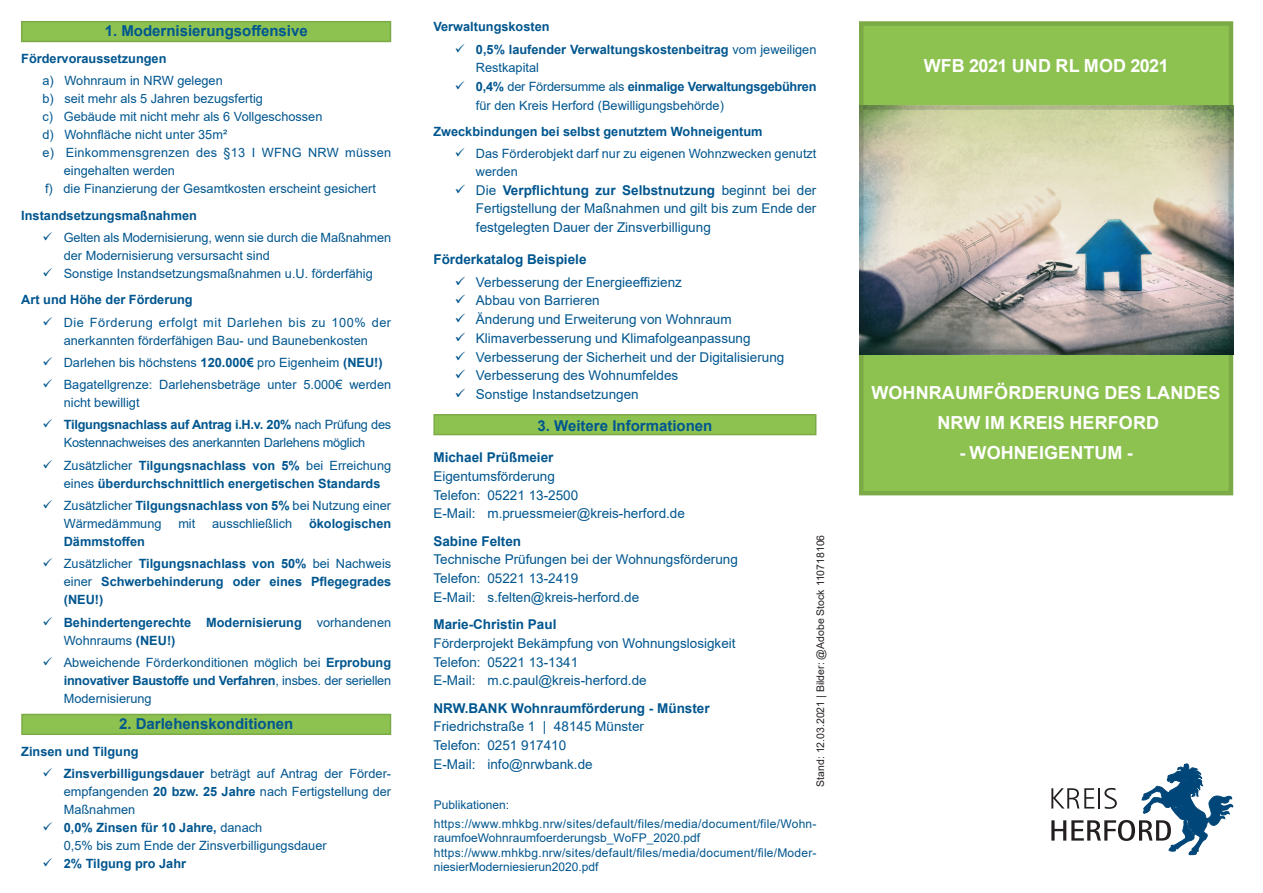
<style>
.page{position:relative;width:1263px;height:893px;background:#fff}
.page>*{position:absolute;margin:0;border:0;box-sizing:border-box;transform-origin:0 0}
.t1{font:700 18px "Arial";letter-spacing:.005em;color:#fff}
.Fließtext_05{font:700 15px "Arial";color:#00568f}
.Fließtext_05-2{font:13.5px/18.8px "Arial";color:#00568f;text-align:justify}
.Fließtext_05-3{font:700 13.5px "Arial";color:#00568f}
.Fließtext_05-4{font:12.75px/18px "Arial";color:#00568f}
.Fließtext_05-5{font:700 12.75px/18px "Arial";color:#00568f}
.Fließtext_05-6{font:12.75px/18px "Arial";letter-spacing:-.02em;color:#00568f}
.Fließtext_05-7{font:12.75px/18px "Arial";letter-spacing:.02em;color:#00568f}
.t2{font:12px/14.4px "Arial";letter-spacing:.02em;color:#00568f}
.t3{font:12px "Arial";color:#00568f}
.t4{font:10.5px "Arial";color:#231f20}
.s1{font-weight:700}
.s2{font-weight:400}
</style>
<div class="page">
<div style="left:859px;top:347px;width:375px;height:149px;background:#8dc251"></div>
<svg style="left:859px;top:21px;width:375px;height:91px;background:#8cc051"></svg>
<div style="left:21px;top:21px;width:370px;height:21px;background:#8dc251;border:2px solid #7baa46"></div>
<div style="left:21px;top:714px;width:370px;height:21px;background:#8dc251;border:2px solid #7baa46"></div>
<div style="left:433px;top:414px;width:383px;height:21px;background:#8dc251;border:2px solid #7baa46"></div>
<svg style="left:1051px;top:764px;width:182px;height:91px"></svg>
<img style="left:864px;top:110px;width:364px;height:239px">
<div style="left:859px;top:105px;width:374px;height:249px;border:4px solid #231f20"></div>
<p class="Fließtext_05" style="left:105px;top:21px;width:205px">1. Modernisierungsoffensive</p>
<p class="Fließtext_05-5" style="left:21px;top:50px;width:147px">Fördervoraussetzungen</p>
<p class="Fließtext_05-4" style="left:43px;top:72px;width:182px">a) Wohnraum in NRW gelegen</p>
<p class="Fließtext_05-4" style="left:43px;top:90px;width:222px">b) seit mehr als 5 Jahren bezugsfertig</p>
<p class="Fließtext_05-4" style="left:43px;top:108px;width:281px">c) Gebäude mit nicht mehr als 6 Vollgeschossen</p>
<p class="Fließtext_05-4" style="left:43px;top:126px;width:186px">d) Wohnfläche nicht unter 35m²</p>
<p class="Fließtext_05-7" style="left:64px;top:144px;width:329px;text-indent:-21px">e) Einkommensgrenzen des §13 I WFNG NRW müssen eingehalten werden</p>
<p class="Fließtext_05-4" style="left:45px;top:180px;width:332px">f) die Finanzierung der Gesamtkosten erscheint gesichert</p>
<p class="Fließtext_05-5" style="left:21px;top:206px;width:177px">Instandsetzungsmaßnahmen</p>
<p class="Fließtext_05-4" style="left:64px;top:228px;width:329px">Gelten als Modernisierung, wenn sie durch die Maßnahmen der Modernisierung versursacht sind</p>
<p class="Fließtext_05-4" style="left:64px;top:264px;width:310px">Sonstige Instandsetzungsmaßnahmen u.U. förderfähig</p>
<p class="Fließtext_05-5" style="left:21px;top:291px;width:173px">Art und Höhe der Förderung</p>
<p class="Fließtext_05-4" style="left:64px;top:313px;width:329px">Die Förderung erfolgt mit Darlehen bis zu 100% der anerkannten förderfähigen Bau- und Baunebenkosten</p>
<p class="Fließtext_05-4" style="left:64px;top:353px;width:320px">Darlehen bis höchstens <span class="s1">120.000€</span> pro Eigenheim <span class="s1">(NEU!)</span></p>
<p class="Fließtext_05-4" style="left:64px;top:376px;width:329px">Bagatellgrenze: Darlehensbeträge unter 5.000€ werden nicht bewilligt</p>
<p class="Fließtext_05-6" style="left:64px;top:416px;width:329px"><span class="s1">Tilgungsnachlass auf Antrag i.H.v. 20%</span> nach Prüfung des<br>Kostennachweises des anerkannten Darlehens möglich</p>
<p class="Fließtext_05-5" style="left:64px;top:456px;width:329px"><span class="s2">Zusätzlicher</span> Tilgungsnachlass von 5% <span class="s2">bei Erreichung eines</span> überdurchschnittlich energetischen Standards</p>
<p class="Fließtext_05-4" style="left:64px;top:496px;width:329px">Zusätzlicher <span class="s1">Tilgungsnachlass von 5%</span> bei Nutzung einer<br>Wärmedämmung</p>
<p class="Fließtext_05-4" style="left:178px;top:514px;width:18px">mit</p>
<p class="Fließtext_05-4" style="left:212px;top:514px;width:82px">ausschließlich</p>
<p class="Fließtext_05-5" style="left:309px;top:515px;width:84px">ökologischen</p>
<p class="Fließtext_05-5" style="left:64px;top:533px;width:83px">Dämmstoffen</p>
<p class="Fließtext_05-5" style="left:64px;top:555px;width:329px;text-align:justify"><span class="s2">Zusätzlicher</span> Tilgungsnachlass von 50% <span class="s2">bei Nachweis einer</span> Schwerbehinderung oder eines Pflegegrades (NEU!)</p>
<p class="Fließtext_05-5" style="left:64px;top:613px;width:329px">Behindertengerechte Modernisierung <span class="s2">vorhandenen<br>Wohnraums</span> (NEU!)</p>
<p class="Fließtext_05-4" style="left:64px;top:653px;width:329px;text-align:justify">Abweichende Förderkonditionen möglich bei <span class="s1">Erprobung innovativer Baustoffe und Verfahren</span>, insbes. der seriellen Modernisierung</p>
<p class="Fließtext_05" style="left:119px;top:713px;width:176px">2. Darlehenskonditionen</p>
<p class="Fließtext_05-5" style="left:21px;top:742px;width:119px">Zinsen und Tilgung</p>
<p class="Fließtext_05-4" style="left:64px;top:764px;width:329px;text-align:justify"><span class="s1">Zinsverbilligungsdauer</span> beträgt auf Antrag der Förder&shy;empfangenden <span class="s1">20 bzw. 25 Jahre</span> nach Fertigstellung der Maßnahmen</p>
<p class="Fließtext_05-5" style="left:64px;top:819px;width:200px">0,0% Zinsen für 10 Jahre, <span class="s2">danach</span></p>
<p class="Fließtext_05-4" style="left:64px;top:836px;width:264px">0,5% bis zum Ende der Zinsverbilligungsdauer</p>
<p class="Fließtext_05-5" style="left:64px;top:854px;width:124px">2% Tilgung pro Jahr</p>
<p class="Fließtext_05-5" style="left:433px;top:17px;width:118px">Verwaltungskosten</p>
<p class="Fließtext_05-5" style="left:476px;top:40px;width:342px;line-height:18.8px">0,5% laufender Verwaltungskostenbeitrag <span class="s2">vom jeweiligen<br>Restkapital</span></p>
<p class="Fließtext_05-4" style="left:476px;top:77px;width:342px;line-height:18.8px"><span class="s1">0,4%</span> der Fördersumme als <span class="s1">einmalige Verwaltungsgebühren </span>für den Kreis Herford (Bewilligungsbehörde)</p>
<p class="Fließtext_05-5" style="left:433px;top:123px;width:331px">Zweckbindungen bei selbst genutztem Wohneigentum</p>
<p class="Fließtext_05-4" style="left:476px;top:145px;width:342px">Das Förderobjekt darf nur zu eigenen Wohnzwecken genutzt werden</p>
<p class="Fließtext_05-2" style="left:476px;top:180px;width:342px">Die <span class="s1">Verpflichtung zur Selbstnutzung</span> beginnt bei der Fertigstellung der Maßnahmen und gilt bis zum Ende der festgelegten Dauer der Zinsverbilligung</p>
<p class="Fließtext_05-3" style="left:433px;top:249px;width:155px">Förderkatalog Beispiele</p>
<p class="Fließtext_05-2" style="left:476px;top:272px;width:208px">Verbesserung der Energieeffizienz</p>
<p class="Fließtext_05-2" style="left:476px;top:291px;width:125px">Abbau von Barrieren</p>
<p class="Fließtext_05-2" style="left:476px;top:310px;width:257px">Änderung und Erweiterung von Wohnraum</p>
<p class="Fließtext_05-2" style="left:476px;top:329px;width:276px">Klimaverbesserung und Klimafolgeanpassung</p>
<p class="Fließtext_05-2" style="left:476px;top:347px;width:310px">Verbesserung der Sicherheit und der Digitalisierung</p>
<p class="Fließtext_05-2" style="left:476px;top:366px;width:204px">Verbesserung des Wohnumfeldes</p>
<p class="Fließtext_05-2" style="left:476px;top:385px;width:164px">Sonstige Instandsetzungen</p>
<p class="Fließtext_05" style="left:538px;top:415px;width:176px">3. Weitere Informationen</p>
<p class="Fließtext_05-3" style="left:433px;top:448px;width:122px">Michael Prüßmeier</p>
<p class="Fließtext_05-2" style="left:433px;top:467px;width:123px">Eigentumsförderung</p>
<p class="Fließtext_05-2" style="left:433px;top:485px;width:146px">Telefon: 05221 13-2500</p>
<p class="Fließtext_05-2" style="left:433px;top:504px;width:253px">E-Mail: m.pruessmeier@kreis-herford.de</p>
<p class="Fließtext_05-3" style="left:433px;top:531px;width:89px">Sabine Felten</p>
<p class="Fließtext_05-2" style="left:433px;top:550px;width:306px">Technische Prüfungen bei der Wohnungsförderung</p>
<p class="Fließtext_05-2" style="left:433px;top:569px;width:146px">Telefon: 05221 13-2419</p>
<p class="Fließtext_05-2" style="left:433px;top:588px;width:207px">E-Mail: s.felten@kreis-herford.de</p>
<p class="Fließtext_05-3" style="left:433px;top:615px;width:125px">Marie-Christin Paul</p>
<p class="Fließtext_05-2" style="left:433px;top:634px;width:304px">Förderprojekt Bekämpfung von Wohnungslosigkeit</p>
<p class="Fließtext_05-2" style="left:433px;top:652px;width:146px">Telefon: 05221 13-1341</p>
<p class="Fließtext_05-2" style="left:433px;top:671px;width:215px">E-Mail: m.c.paul@kreis-herford.de</p>
<p class="Fließtext_05-3" style="left:433px;top:698px;width:278px">NRW.BANK Wohnraumförderung - Münster</p>
<p class="Fließtext_05-2" style="left:433px;top:717px;width:212px">Friedrichstraße 1 | 48145 Münster</p>
<p class="Fließtext_05-2" style="left:433px;top:736px;width:134px">Telefon: 0251 917410</p>
<p class="Fließtext_05-2" style="left:433px;top:755px;width:161px">E-Mail: info@nrwbank.de</p>
<p class="t4" style="left:813px;top:787px;width:253px;rotate:-90deg">Stand: 12.03.2021 | Bilder: @Adobe Stock 110718106</p>
<p class="t3" style="left:434px;top:797px;width:77px">Publikationen:</p>
<p class="t2" style="left:434px;top:816px;width:384px">https://www.mhkbg.nrw/sites/default/files/media/document/file/Wohn&shy;raumfoeWohnraumfoerderungsb_WoFP_2020.pdf</p>
<p class="t2" style="left:434px;top:845px;width:384px">https://www.mhkbg.nrw/sites/default/files/media/document/file/Moder&shy;niesierModerniesierun2020.pdf</p>
<p class="t1" style="left:924px;top:53px;width:246px">WFB 2021 UND RL MOD 2021</p>
<p class="t1" style="left:871px;top:380px;width:351px">WOHNRAUMFÖRDERUNG DES LANDES</p>
<p class="t1" style="left:937px;top:410px;width:223px">NRW IM KREIS HERFORD</p>
<p class="t1" style="left:959px;top:440px;width:175px">- WOHNEIGENTUM -</p>
</div>
